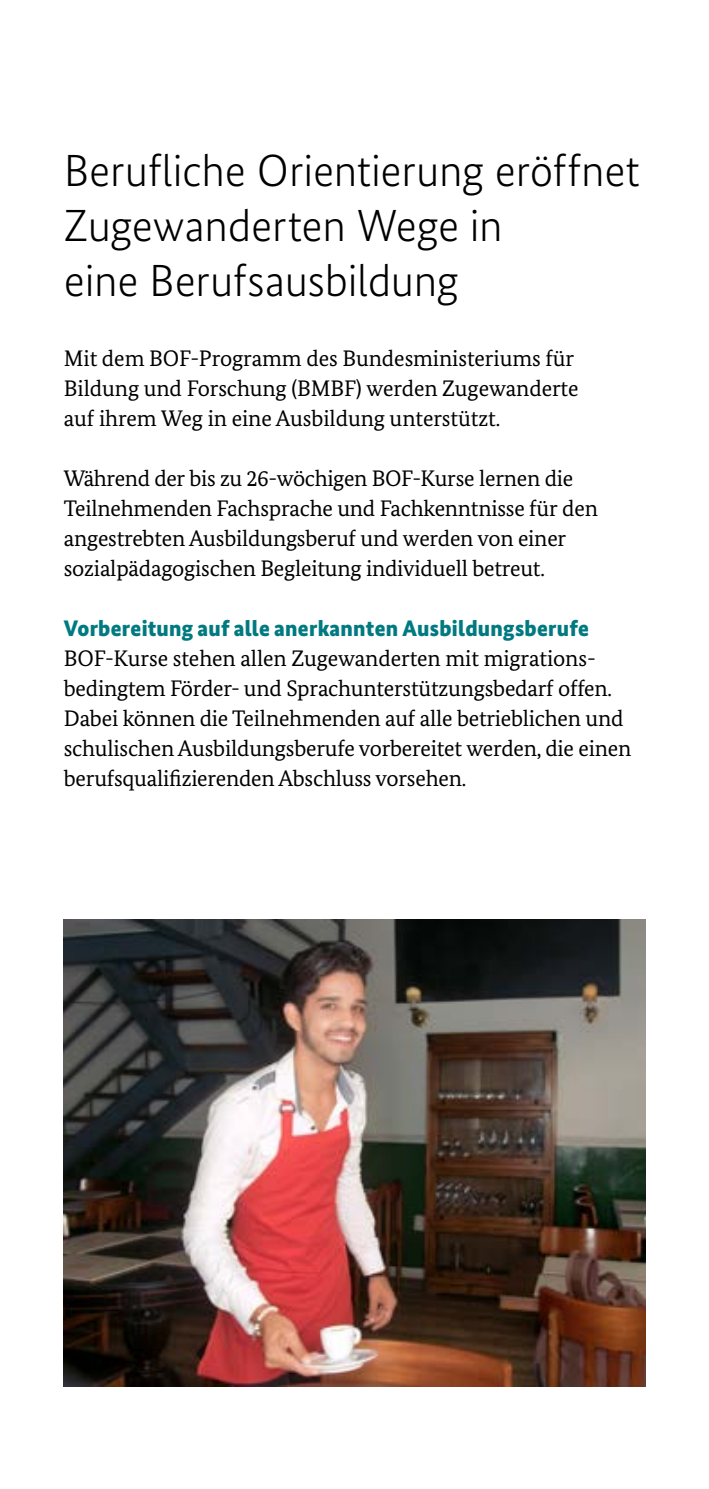
<style>
.page{position:relative;width:709px;height:1489px;background:#fff}
.page>*{position:absolute;margin:0;border:0;box-sizing:border-box;transform-origin:0 0}
.H1_Headline{font:300 45px/55px "Bundes Sans";letter-spacing:-.005em;color:#000}
._08_Fliesstext{font:22.5px/30px "Bundes Serif";letter-spacing:-.01em;color:#000}
.H2_Subheadline{font:900 22.5px "Bundes Sans";letter-spacing:.01em;color:#007a80}
</style>
<div class="page">
<img style="left:64px;top:919px;width:581px;height:466px">
<h1 class="H1_Headline" style="left:64px;top:143px;width:577px">Berufliche Orientierung eröffnet<br>Zugewanderten Wege in<br>eine Berufsausbildung</h1>
<p class="_08_Fliesstext" style="left:64px;top:343px;width:516px">Mit dem BOF-Programm des Bundesministeriums für<br>Bildung und Forschung (BMBF) werden Zugewanderte auf ihrem Weg in eine Ausbildung unterstützt.</p>
<p class="_08_Fliesstext" style="left:64px;top:463px;width:535px">Während der bis zu 26-wöchigen BOF-Kurse lernen die Teilnehmenden Fachsprache und Fachkenntnisse für den angestrebten Ausbildungsberuf und werden von einer sozialpädagogischen Begleitung individuell betreut.</p>
<h2 class="H2_Subheadline" style="left:64px;top:615px;width:526px">Vorbereitung auf alle anerkannten Ausbildungsberufe</h2>
<p class="_08_Fliesstext" style="left:64px;top:643px;width:569px">BOF-Kurse stehen allen Zugewanderten mit migrations&shy;bedingtem Förder- und Sprachunterstützungsbedarf offen.<br>Dabei können die Teilnehmenden auf alle betrieblichen und schulischen Ausbildungsberufe vorbereitet werden, die einen berufsqualifizierenden Abschluss vorsehen.</p>
</div>
